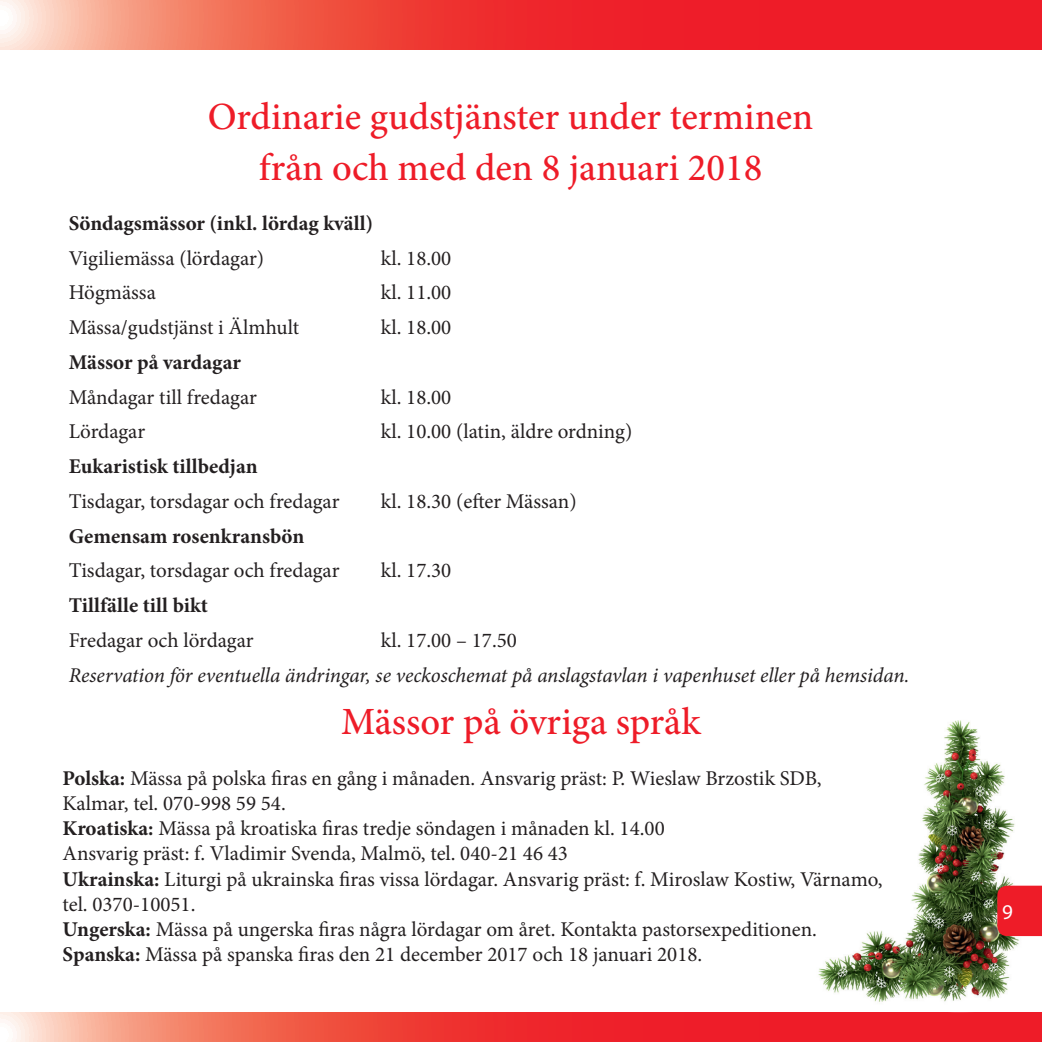
<style>
.page{position:relative;width:1042px;height:1042px;background:#fff}
.page>*{position:absolute;margin:0;border:0;box-sizing:border-box;transform-origin:0 0}
.t1{font:500 38.5px/50.4px "Minion Pro";color:#ee1c28;text-align:center}
.t2{font:21px/25.2px "Minion Pro";color:#231f20}
.t3{font:700 21px "Minion Pro";color:#231f20}
.t4{font:italic 21px "Minion Pro";letter-spacing:-.005em;color:#231f20}
.t5{font:21px "Myriad Pro";color:#fff}
.s1{font-weight:700}
</style>
<div class="page">
<svg style="left:0;top:0;width:1042px;height:50px;background:#f04846"></svg>
<svg style="left:0;top:1012px;width:1042px;height:30px;background:#f04846"></svg>
<img style="left:818px;top:720px;width:213px;height:282px">
<div style="left:997px;top:885px;width:45px;height:51px;background:#ee1c28"></div>
<h1 class="t1" style="left:208px;top:92px;width:607px">Ordinarie gudstjänster under terminen från och med den 8 januari 2018</h1>
<p class="t3" style="left:69px;top:208px;width:306px">Söndagsmässor (inkl. lördag kväll)</p>
<p class="t2" style="left:69px;top:245px;width:197px">Vigiliemässa (lördagar)</p>
<p class="t2" style="left:381px;top:245px;width:72px">kl. 18.00</p>
<p class="t2" style="left:69px;top:280px;width:89px">Högmässa</p>
<p class="t2" style="left:381px;top:280px;width:72px">kl. 11.00</p>
<p class="t2" style="left:69px;top:315px;width:232px">Mässa/gudstjänst i Älmhult</p>
<p class="t2" style="left:381px;top:315px;width:72px">kl. 18.00</p>
<p class="t3" style="left:69px;top:347px;width:174px">Mässor på vardagar</p>
<p class="t2" style="left:69px;top:384px;width:190px">Måndagar till fredagar</p>
<p class="t2" style="left:381px;top:384px;width:72px">kl. 18.00</p>
<p class="t2" style="left:69px;top:419px;width:78px">Lördagar</p>
<p class="t2" style="left:381px;top:419px;width:253px">kl. 10.00 (latin, äldre ordning)</p>
<p class="t3" style="left:69px;top:452px;width:190px">Eukaristisk tillbedjan</p>
<p class="t2" style="left:69px;top:489px;width:272px">Tisdagar, torsdagar och fredagar</p>
<p class="t2" style="left:381px;top:489px;width:197px">kl. 18.30 (efter Mässan)</p>
<p class="t3" style="left:69px;top:521px;width:237px">Gemensam rosenkransbön</p>
<p class="t2" style="left:69px;top:558px;width:272px">Tisdagar, torsdagar och fredagar</p>
<p class="t2" style="left:381px;top:558px;width:72px">kl. 17.30</p>
<p class="t3" style="left:69px;top:590px;width:141px">Tillfälle till bikt</p>
<p class="t2" style="left:69px;top:628px;width:186px">Fredagar och lördagar</p>
<p class="t2" style="left:381px;top:628px;width:138px">kl. 17.00 – 17.50</p>
<p class="t4" style="left:69px;top:660px;width:842px">Reservation för eventuella ändringar, se veckoschemat på anslagstavlan i vapenhuset eller på hemsidan.</p>
<h1 class="t1" style="left:341px;top:697px;width:361px">Mässor på övriga språk</h1>
<p class="t2" style="left:63px;top:765px;width:821px"><span class="s1">Polska:</span> Mässa på polska firas en gång i månaden. Ansvarig präst: P. Wieslaw Brzostik SDB, Kalmar, tel. 070-998 59 54.<br><span class="s1">Kroatiska:</span> Mässa på kroatiska firas tredje söndagen i månaden kl. 14.00<br>Ansvarig präst: f. Vladimir Svenda, Malmö, tel. 040-21 46 43<br><span class="s1">Ukrainska:</span> Liturgi på ukrainska firas vissa lördagar. Ansvarig präst: f. Miroslaw Kostiw, Värnamo, tel. 0370-10051.<br><span class="s1">Ungerska:</span> Mässa på ungerska firas några lördagar om året. Kontakta pastorsexpeditionen.<br><span class="s1">Spanska:</span> Mässa på spanska firas den 21 december 2017 och 18 januari 2018.</p>
<p class="t5" style="left:1002px;top:899px;width:12px">9</p>
</div>
